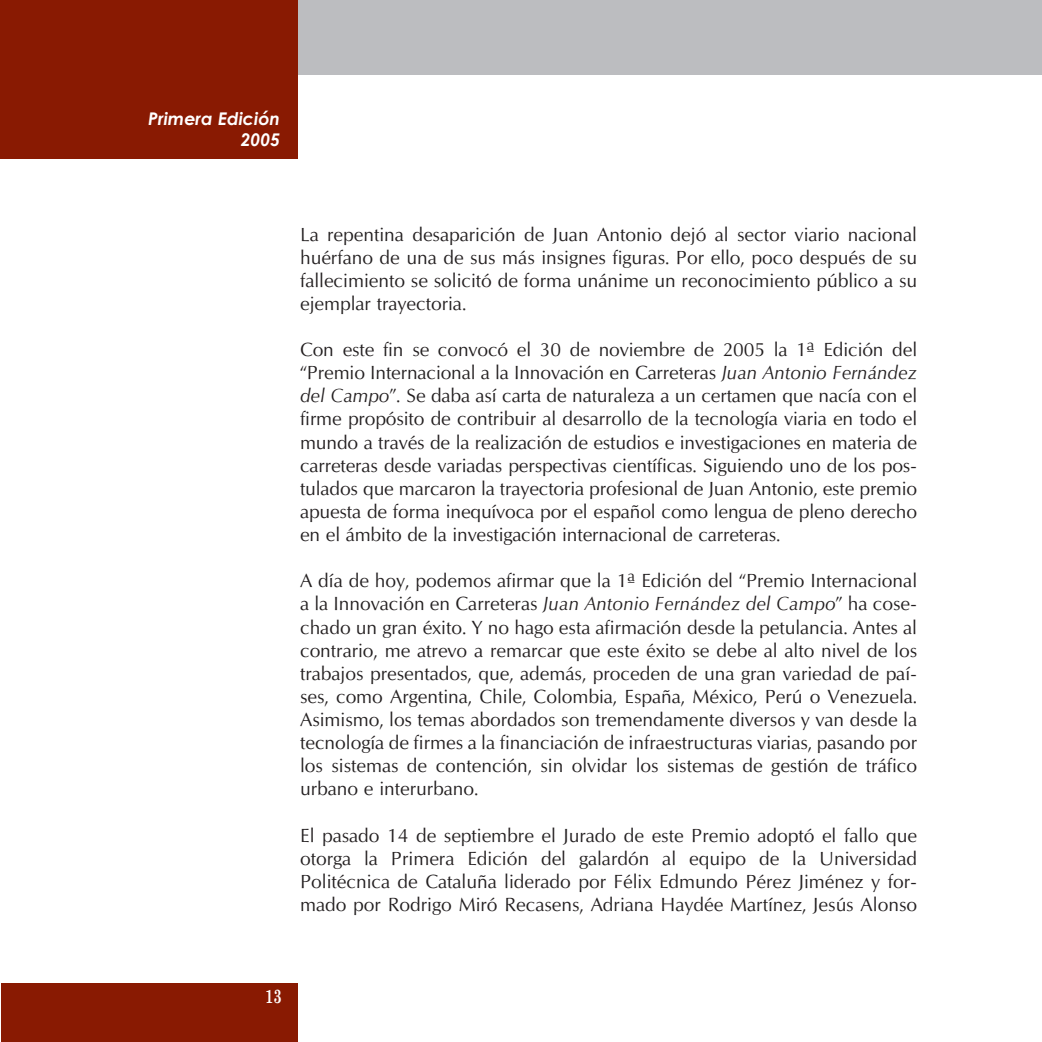
<style>
.page{position:relative;width:1042px;height:1042px;background:#fff}
.page>*{position:absolute;margin:0;border:0;box-sizing:border-box;transform-origin:0 0}
.t1{font:19.25px/23.1px "Chelmsford";color:#231f20;text-align:justify}
.t2{font:700 19.25px "Century Schoolbook";color:#fff;scale:.75 1}
.t3{font:italic 700 17.5px/21px "Century Gothic";color:#fff;text-align:right}
.s1{font-style:italic}
</style>
<div class="page">
<div style="left:0;top:0;width:1041px;height:74px;background:#bcbdc0"></div>
<div style="left:0;top:0;width:298px;height:159px;background:#891a02"></div>
<div style="left:1px;top:982px;width:297px;height:59px;background:#891a02"></div>
<p class="t3" style="left:148px;top:110px;width:133px">Primera Edición<br>2005</p>
<p class="t1" style="left:300px;top:224px;width:618px">La repentina desaparición de Juan Antonio dejó al sector viario nacional huérfano de una de sus más insignes figuras. Por ello, poco después de su fallecimiento se solicitó de forma unánime un reconocimiento público a su ejemplar trayectoria.</p>
<p class="t1" style="left:300px;top:339px;width:618px">Con este fin se convocó el 30 de noviembre de 2005 la 1ª Edición del “Premio Internacional a la Innovación en Carreteras <span class="s1">Juan Antonio Fernández del Campo</span>”. Se daba así carta de naturaleza a un certamen que nacía con el firme propósito de contribuir al desarrollo de la tecnología viaria en todo el mundo a través de la realización de estudios e investigaciones en materia de carreteras desde variadas perspectivas científicas. Siguiendo uno de los pos&shy;tulados que marcaron la trayectoria profesional de Juan Antonio, este premio apuesta de forma inequívoca por el español como lengua de pleno derecho en el ámbito de la investigación internacional de carreteras.</p>
<p class="t1" style="left:300px;top:570px;width:618px">A día de hoy, podemos afirmar que la 1ª Edición del “Premio Internacional a la Innovación en Carreteras <span class="s1">Juan Antonio Fernández del Campo</span>” ha cose&shy;chado un gran éxito. Y no hago esta afirmación desde la petulancia. Antes al contrario, me atrevo a remarcar que este éxito se debe al alto nivel de los trabajos presentados, que, además, proceden de una gran variedad de paí&shy;ses, como Argentina, Chile, Colombia, España, México, Perú o Venezuela.<br>Asimismo, los temas abordados son tremendamente diversos y van desde la tecnología de firmes a la financiación de infraestructuras viarias, pasando por los sistemas de contención, sin olvidar los sistemas de gestión de tráfico urbano e interurbano.</p>
<p class="t1" style="left:300px;top:824px;width:618px">El pasado 14 de septiembre el Jurado de este Premio adoptó el fallo que otorga la Primera Edición del galardón al equipo de la Universidad Politécnica de Cataluña liderado por Félix Edmundo Pérez Jiménez y for&shy;mado por Rodrigo Miró Recasens, Adriana Haydée Martínez, Jesús Alonso</p>
<p class="t2" style="left:265px;top:988px;width:24px">13</p>
</div>
